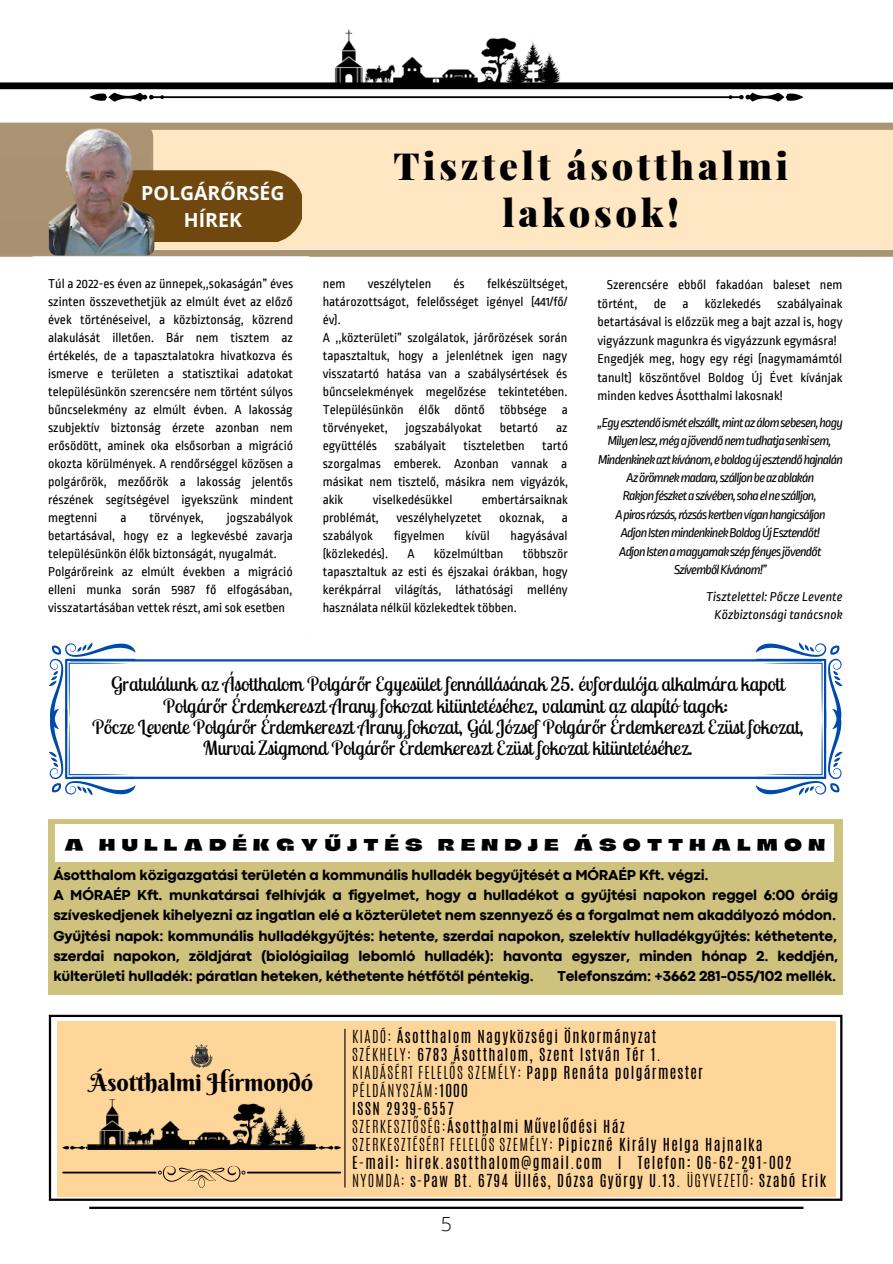
<style>
.page{position:relative;width:893px;height:1264px;background:#fff}
.page>*{position:absolute;margin:0;border:0;box-sizing:border-box;transform-origin:0 0}
.t1{font:900 37.5px/46px "Playfair Display";letter-spacing:.1em;color:#000;text-align:center}
.t2{font:24.3px "Berkshire Swash";letter-spacing:-.005em;color:#000}
.t3{font:19.5px/21.3px "Lobster Two";color:#000;text-align:center}
.t4{font:700 19.5px/27px "Open Sans";color:#fff;text-align:center}
.t5{font:300 19.5px "Open Sans";color:#000}
.t6{font:16.5px "Climate Crisis";letter-spacing:.36em;color:#000}
.t7{font:800 15px/20.2px "Codec Pro";letter-spacing:-.015em;color:#000}
.t8{font:15px/18px "Antonio";letter-spacing:.085em;color:#000}
.t9{font:13.5px/18px "Ropa Sans";color:#000}
.t10{font:italic 13.5px/18.5px "Ropa Sans";letter-spacing:-.06em;color:#000;text-align:center}
.t11{font:italic 13.5px/18.5px "Ropa Sans";color:#000;text-align:right}
.s1{font-weight:300}
</style>
<div class="page">
<svg style="left:0;top:123px;width:892px;height:133px;background:#f6dfbb"></svg>
<img style="left:331px;top:29px;width:230px;height:109px">
<div style="left:0;top:82px;width:892px;height:7px;background:#000"></div>
<svg style="left:89px;top:93px;width:714px;height:9px"></svg>
<svg style="left:0;top:126px;width:302px;height:127px;background:#ab8d62"></svg>
<img style="left:49px;top:97px;width:105px;height:158px;border-radius:8px">
<hr style="left:89px;top:1206px;width:714px;height:2px;background:#000">
<div style="left:50px;top:1015px;width:791px;height:184px;background:linear-gradient(to right,#fcfcfc,#fcfcfc)"></div>
<hr style="left:49px;top:1017px;width:2px;height:181px;background:#000">
<hr style="left:840px;top:1017px;width:2px;height:181px;background:#000">
<hr style="left:49px;top:1014px;width:793px;height:3px;background:#000">
<hr style="left:49px;top:1198px;width:793px;height:2px;background:#000">
<div style="left:57px;top:1020px;width:778px;height:176px;background:#ffd69a"></div>
<hr style="left:344px;top:1028px;width:1px;height:159px;background:#000">
<svg style="left:62px;top:1171px;width:279px;height:3px"></svg>
<img style="left:190px;top:1044px;width:23px;height:23px">
<svg style="left:62px;top:1145px;width:279px;height:4px"></svg>
<div style="left:87px;top:1144px;width:229px;height:5px;background:#000"></div>
<img style="left:96px;top:1099px;width:210px;height:89px">
<svg style="left:49px;top:642px;width:86px;height:153px"></svg>
<svg style="left:756px;top:642px;width:86px;height:153px"></svg>
<hr style="left:70px;top:659px;width:751px;height:2px;background:#004aad">
<hr style="left:72px;top:776px;width:751px;height:3px;background:#004aad">
<div style="left:49px;top:819px;width:793px;height:175px;background:#cec27e"></div>
<div style="left:55px;top:824px;width:778px;height:38px;background:#fff"></div>
<h3 class="t4" style="left:141px;top:179px;width:145px">POLGÁRŐRSÉG<br>HÍREK</h3>
<p class="t9" style="left:48px;top:275px;width:247px;text-align:justify">Túl a 2022-es éven az ünnepek,,sokaságán” éves szinten összevethetjük az elmúlt évet az előző évek történéseivel, a közbiztonság, közrend alakulását illetően. Bár nem tisztem az értékelés, de a tapasztalatokra hivatkozva és ismerve e területen a statisztikai adatokat településünkön szerencsére nem történt súlyos bűncselekmény az elmúlt évben. A lakosság szubjektív biztonság érzete azonban nem erősödött, aminek oka elsősorban a migráció okozta körülmények. A rendőrséggel közösen a polgárőrök, mezőőrök a lakosság jelentős részének segítségével igyekszünk mindent megtenni</p>
<p class="t9" style="left:48px;top:508px;width:246px;text-indent:179px">jogszabályok betartásával, hogy ez a legkevésbé zavarja településünkön élők biztonságát, nyugalmát.<br>Polgárőreink az elmúlt években a migráció elleni munka során 5987 fő elfogásában, visszatartásában vettek részt, ami sok esetben</p>
<p class="t9" style="left:120px;top:508px;width:8px">a</p>
<p class="t9" style="left:149px;top:508px;width:56px">törvények,</p>
<h1 class="t1" style="left:393px;top:142px;width:396px">Tisztelt ásotthalmi lakosok!</h1>
<p class="t9" style="left:323px;top:275px;width:246px;text-indent:164px">felkészültséget, határozottságot, felelősséget igényel (441/fő/ év).<br>A ,,közterületi” szolgálatok, járőrözések során tapasztaltuk, hogy a jelenlétnek igen nagy visszatartó hatása van a szabálysértések és bűncselekmények megelőzése tekintetében.<br>Településünkön élők döntő többsége a törvényeket,</p>
<p class="t9" style="left:323px;top:275px;width:24px">nem</p>
<p class="t9" style="left:367px;top:275px;width:65px">veszélytelen</p>
<p class="t9" style="left:453px;top:275px;width:13px">és</p>
<p class="t9" style="left:405px;top:418px;width:78px">jogszabályokat</p>
<p class="t9" style="left:500px;top:418px;width:40px">betartó</p>
<p class="t9" style="left:556px;top:418px;width:13px">az</p>
<p class="t9" style="left:323px;top:436px;width:247px;text-align:justify;text-indent:219px">tartó szorgalmas emberek. Azonban vannak a másikat nem tisztelő, másikra nem vigyázók, akik</p>
<p class="t9" style="left:323px;top:436px;width:56px">együttélés</p>
<p class="t9" style="left:394px;top:436px;width:53px">szabályait</p>
<p class="t9" style="left:463px;top:436px;width:63px">tiszteletben</p>
<p class="t9" style="left:373px;top:490px;width:81px">viselkedésükkel</p>
<p class="t9" style="left:482px;top:490px;width:88px">embertársaiknak</p>
<p class="t9" style="left:323px;top:508px;width:58px">problémát,</p>
<p class="t9" style="left:396px;top:508px;width:87px">veszélyhelyzetet</p>
<p class="t9" style="left:499px;top:508px;width:47px">okoznak,</p>
<p class="t9" style="left:562px;top:508px;width:8px">a</p>
<p class="t9" style="left:323px;top:526px;width:52px">szabályok</p>
<p class="t9" style="left:393px;top:526px;width:53px">figyelmen</p>
<p class="t9" style="left:465px;top:526px;width:26px">kívül</p>
<p class="t9" style="left:510px;top:526px;width:59px">hagyásával</p>
<p class="t9" style="left:323px;top:544px;width:67px">(közlekedés).</p>
<p class="t9" style="left:407px;top:544px;width:9px">A</p>
<p class="t9" style="left:434px;top:544px;width:71px">közelmúltban</p>
<p class="t9" style="left:323px;top:544px;width:246px;text-align:justify;text-indent:200px">többször tapasztaltuk az esti és éjszakai órákban, hogy kerékpárral világítás, láthatósági mellény használata nélkül közlekedtek többen.</p>
<p class="t9" style="left:597px;top:276px;width:247px;line-height:18.5px;text-indent:9px">Szerencsére ebből fakadóan baleset nem történt, de a közlekedés szabályainak betartásával is előzzük meg a bajt azzal is, hogy vigyázzunk magunkra és vigyázzunk egymásra!<br>Engedjék meg, hogy egy régi (nagymamámtól tanult) köszöntővel Boldog Új Évet kívánjak minden kedves Ásotthalmi lakosnak!</p>
<p class="t10" style="left:597px;top:413px;width:247px">,,Egyesztendőismételszállt,mintazálomsebesen,hogy Milyenlesz,mégajövendőnemtudhatjasenkisem, Mindenkinekaztkívánom,eboldogújesztendőhajnalán Azörömnekmadara,szálljonbeazablakán Rakjonfészketaszívében,sohaelneszálljon, Apirosrózsás,rózsáskertbenvíganhangicsáljon AdjonIstenmindenkinekBoldogÚjEsztendőt!<br>AdjonIstenamagyarnakszépfényesjövendőt SzívembőlKívánom!”</p>
<p class="t11" style="left:706px;top:587px;width:138px">Tisztelettel: Pőcze Levente<br>Közbiztonsági tanácsnok</p>
<p class="t3" style="left:92px;top:673px;width:713px">Gratulálunk az Ásotthalom Polgárőr Egyesület fennállásának 25. évfordulója alkalmára kapott Polgárőr Érdemkereszt Arany fokozat kitüntetéséhez, valamint az alapító tagok:<br>Pőcze Levente Polgárőr Érdemkereszt Arany fokozat, Gál József Polgárőr Érdemkereszt Ezüst fokozat, Murvai Zsigmond Polgárőr Érdemkereszt Ezüst fokozat kitüntetéséhez.</p>
<p class="t6" style="left:64px;top:833px;width:762px">A HULLADÉKGYŰJTÉS RENDJE ÁSOTTHALMON</p>
<p class="t7" style="left:53px;top:865px;width:786px">Ásotthalom közigazgatási területén a kommunális hulladék begyűjtését a MÓRAÉP Kft. végzi.<br>A MÓRAÉP Kft. munkatársai felhívják a figyelmet, hogy a hulladékot a gyűjtési napokon reggel 6:00 óráig szíveskedjenek kihelyezni az ingatlan elé a közterületet nem szennyező és a forgalmat nem akadályozó módon.<br>Gyűjtési napok: kommunális hulladékgyűjtés: hetente, szerdai napokon, szelektív hulladékgyűjtés: kéthetente, szerdai napokon, zöldjárat (biológiailag lebomló hulladék): havonta egyszer, minden hónap 2. keddjén, külterületi hulladék: páratlan heteken, kéthetente hétfőtől péntekig.</p>
<p class="t7" style="left:557px;top:967px;width:280px">Telefonszám: +3662 281-055/102 mellék.</p>
<h2 class="t2" style="left:89px;top:1067px;width:225px">Ásotthalmi Hírmondó</h2>
<p class="t8" style="left:352px;top:1027px;width:475px"><span class="s1">KIADÓ:</span> Ásotthalom Nagyközségi Önkormányzat<br><span class="s1">SZÉKHELY:</span> 6783 Ásotthalom, Szent István Tér 1.<br><span class="s1">KIADÁSÉRT FELELŐS SZEMÉLY:</span> Papp Renáta polgármester<br><span class="s1">PÉLDÁNYSZÁM:</span>1000<br>ISSN 2939-6557<br><span class="s1">SZERKESZTŐSÉG:</span>Ásotthalmi Művelődési Ház<br><span class="s1">SZERKESZTÉSÉRT FELELŐS SZEMÉLY:</span> Pipiczné Király Helga Hajnalka<br>E-mail: hirek.asotthalom@gmail.com I Telefon: 06-62-291-002<br><span class="s1">NYOMDA:</span> s-Paw Bt. 6794 Üllés, Dózsa György U.13. <span class="s1">ÜGYVEZETŐ:</span> Szabó Erik</p>
<h3 class="t5" style="left:441px;top:1209px;width:13px">5</h3>
</div>
